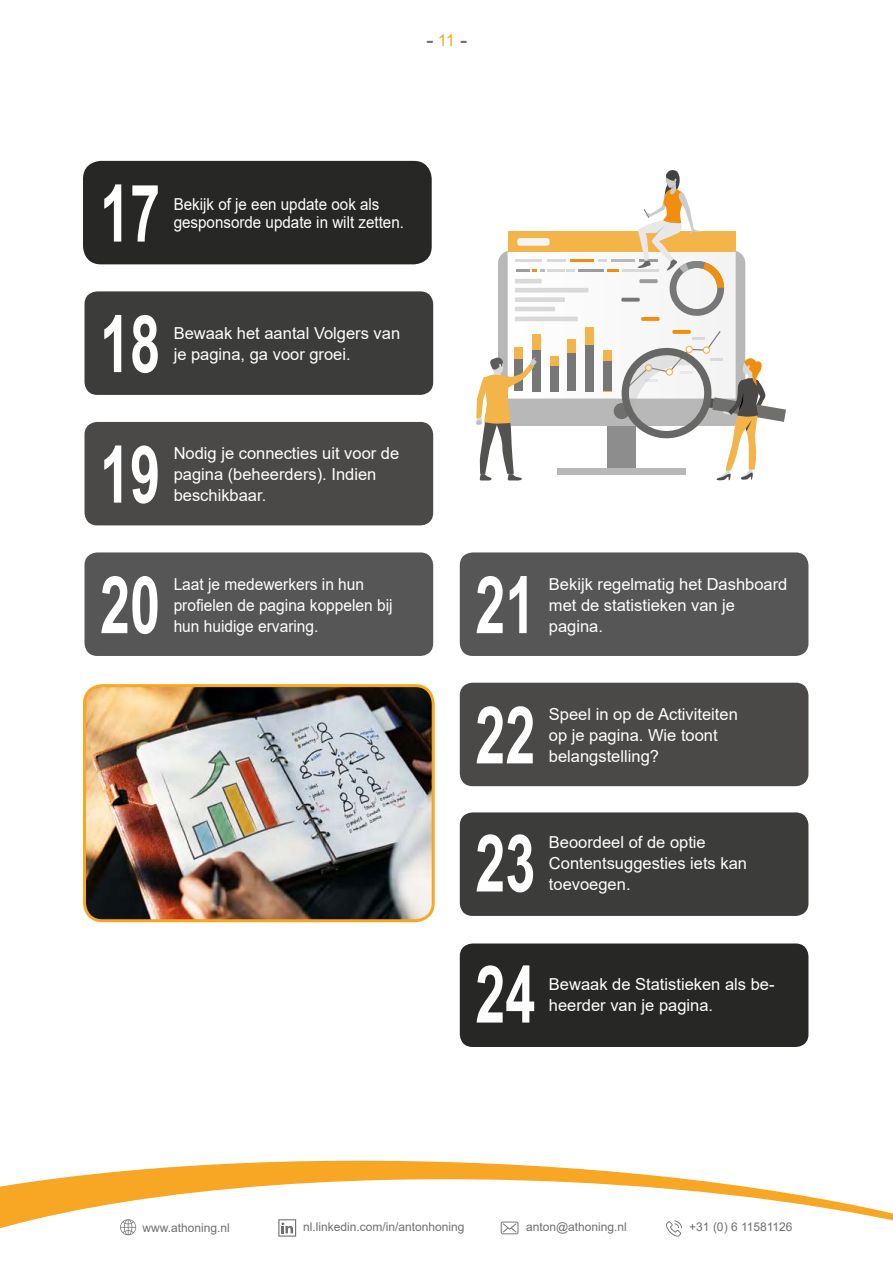
<style>
.page{position:relative;width:893px;height:1263px;background:#fff}
.page>*{position:absolute;margin:0;border:0;box-sizing:border-box;transform-origin:0 0}
.t1{font:700 79.5px "Arial Narrow";color:#fff;scale:.83 1}
.t2{font:16.5px/21px "Arial";color:#fff}
.t3{font:16.5px/21px "Arial";color:#fff;scale:.94 1}
.t4{font:16.5px/18px "Arial";color:#fff;scale:.92 1}
.t5{font:700 16.5px "Arial";color:#6f6f6e;scale:1.35 1}
.t6{font:12px "Arial";color:#6f6f6e}
.s1{font-weight:400;color:#f7a723}
</style>
<div class="page">
<svg style="left:0;top:1160px;width:893px;height:75px"></svg>
<svg style="left:278px;top:1219px;width:18px;height:17px"></svg>
<svg style="left:666px;top:1220px;width:16px;height:16px"></svg>
<div style="left:83px;top:161px;width:349px;height:103px;background:#272726;border-radius:18px"></div>
<div style="left:607px;top:384px;width:29px;height:87px;background:#8e8d8d"></div>
<div style="left:498px;top:251px;width:247px;height:175px;background:#b8b8b8;border-radius:13px"></div>
<div style="left:508px;top:252px;width:228px;height:146px;background:#fafafa"></div>
<div style="left:508px;top:232px;width:228px;height:20px;background:#f3b44a"></div>
<div style="left:614px;top:403px;width:16px;height:16px;background:#6f6f6e;border-radius:50%"></div>
<div style="left:557px;top:468px;width:129px;height:7px;background:#b8b8b8"></div>
<div style="left:517px;top:238px;width:33px;height:8px;background:#f5f5f5;border-radius:3px"></div>
<div style="left:515px;top:347px;width:8px;height:44px;background:#f3b44a"></div>
<div style="left:533px;top:335px;width:8px;height:56px;background:#f3b44a"></div>
<div style="left:550px;top:356px;width:8px;height:35px;background:#f3b44a"></div>
<div style="left:568px;top:339px;width:8px;height:52px;background:#f3b44a"></div>
<div style="left:586px;top:327px;width:8px;height:64px;background:#f3b44a"></div>
<div style="left:603px;top:350px;width:8px;height:41px;background:#f3b44a"></div>
<div style="left:533px;top:350px;width:8px;height:41px;background:#787777"></div>
<div style="left:550px;top:366px;width:8px;height:25px;background:#787777"></div>
<div style="left:568px;top:354px;width:8px;height:37px;background:#787777"></div>
<div style="left:586px;top:345px;width:8px;height:46px;background:#787777"></div>
<div style="left:603px;top:361px;width:8px;height:30px;background:#787777"></div>
<svg style="left:476px;top:356px;width:61px;height:124px"></svg>
<hr style="left:515px;top:317px;width:63px;height:4px;background:#d9d9d9">
<hr style="left:515px;top:307px;width:40px;height:4px;background:#d9d9d9">
<div style="left:515px;top:297px;width:50px;height:5px;background:#d9d9d9"></div>
<hr style="left:515px;top:288px;width:73px;height:4px;background:#d9d9d9">
<hr style="left:515px;top:279px;width:27px;height:4px;background:#d9d9d9">
<svg style="left:621px;top:298px;width:19px;height:4px"></svg>
<svg style="left:641px;top:317px;width:19px;height:4px"></svg>
<hr style="left:672px;top:330px;width:19px;height:4px;background:#f38d10">
<svg style="left:622px;top:331px;width:164px;height:149px"></svg>
<hr style="left:516px;top:259px;width:26px;height:3px;background:#d9d9d9">
<hr style="left:547px;top:259px;width:18px;height:3px;background:#d9d9d9">
<hr style="left:547px;top:269px;width:17px;height:3px;background:#d9d9d9">
<hr style="left:570px;top:259px;width:24px;height:3px;background:#f38d10">
<hr style="left:611px;top:259px;width:24px;height:3px;background:#b9b9b8">
<svg style="left:598px;top:259px;width:9px;height:3px"></svg>
<hr style="left:622px;top:269px;width:36px;height:3px;background:#d9d9d9">
<svg style="left:516px;top:269px;width:29px;height:3px"></svg>
<svg style="left:607px;top:269px;width:12px;height:3px"></svg>
<hr style="left:579px;top:269px;width:25px;height:3px;background:#9c9c9c">
<svg style="left:567px;top:269px;width:8px;height:3px"></svg>
<svg style="left:637px;top:170px;width:87px;height:149px"></svg>
<div style="left:460px;top:943px;width:348px;height:104px;background:#272726;border-radius:13px"></div>
<div style="left:460px;top:683px;width:348px;height:103px;background:#4a4948;border-radius:13px"></div>
<div style="left:85px;top:552px;width:348px;height:104px;background:#575656;border-radius:13px"></div>
<div style="left:85px;top:291px;width:348px;height:104px;background:#3c3c3b;border-radius:13px"></div>
<img style="left:85px;top:688px;width:346px;height:233px">
<div style="left:83px;top:684px;width:352px;height:238px;border:3px solid #f7a723;border-radius:18px"></div>
<div style="left:460px;top:812px;width:348px;height:104px;background:#3c3c3b;border-radius:13px"></div>
<div style="left:460px;top:552px;width:348px;height:104px;background:#575656;border-radius:13px"></div>
<div style="left:85px;top:422px;width:348px;height:103px;background:#4a4948;border-radius:13px"></div>
<p class="t5" style="left:426px;top:31px;width:32px">-<span class="s1">11</span>-</p>
<h1 class="t1" style="left:100px;top:168px;width:74px">17</h1>
<p class="t4" style="left:174px;top:197px;width:252px">Bekijk of je een update ook als gesponsorde update in wilt zetten.</p>
<h1 class="t1" style="left:100px;top:298px;width:74px">18</h1>
<p class="t2" style="left:174px;top:323px;width:228px">Bewaak het aantal Volgers van je pagina, ga voor groei.</p>
<h1 class="t1" style="left:100px;top:429px;width:74px">19</h1>
<p class="t2" style="left:174px;top:444px;width:227px">Nodig je connecties uit voor de pagina (beheerders). Indien beschikbaar.</p>
<h1 class="t1" style="left:100px;top:559px;width:74px">20</h1>
<p class="t3" style="left:174px;top:575px;width:234px">Laat je medewerkers in hun profielen de pagina koppelen bij hun huidige ervaring.</p>
<h1 class="t1" style="left:475px;top:559px;width:74px">21</h1>
<p class="t2" style="left:549px;top:575px;width:240px">Bekijk regelmatig het Dashboard met de statistieken van je pagina.</p>
<h1 class="t1" style="left:475px;top:689px;width:74px">22</h1>
<p class="t2" style="left:549px;top:705px;width:190px">Speel in op de Activiteiten op je pagina. Wie toont belangstelling?</p>
<h1 class="t1" style="left:475px;top:817px;width:74px">23</h1>
<p class="t2" style="left:549px;top:833px;width:200px">Beoordeel of de optie<br>Contentsuggesties iets kan toevoegen.</p>
<h1 class="t1" style="left:475px;top:948px;width:74px">24</h1>
<p class="t2" style="left:549px;top:975px;width:227px">Bewaak de Statistieken als be&shy;heerder van je pagina.</p>
<p class="t6" style="left:143px;top:1223px;width:89px">www.athoning.nl</p>
<p class="t6" style="left:303px;top:1223px;width:163px">nl.linkedin.com/in/antonhoning</p>
<p class="t6" style="left:526px;top:1223px;width:102px">anton@athoning.nl</p>
<p class="t6" style="left:689px;top:1223px;width:105px">+31 (0) 6 11581126</p>
</div>
